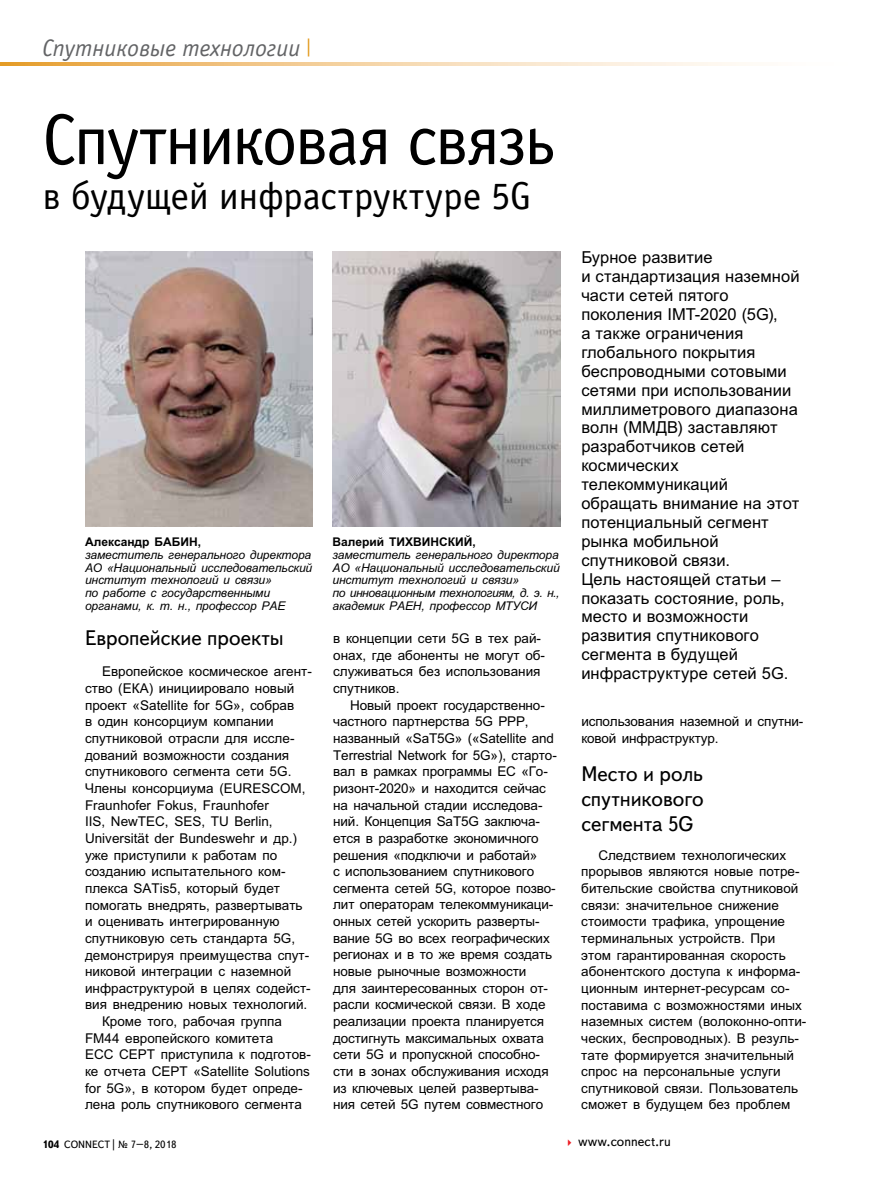
<style>
.page{position:relative;width:872px;height:1191px;background:#fff}
.page>*{position:absolute;margin:0;border:0;box-sizing:border-box;transform-origin:0 0}
.t1{font:72px "Officina Sans C";letter-spacing:-.04em;color:#000}
.t2{font:39px "Officina Sans C";letter-spacing:-.005em;color:#000}
.t3{font:italic 24px "Officina Sans Book C";color:#636466}
.t4{font:21px/25.2px "Text Book C";letter-spacing:-.005em;color:#000;text-align:justify}
.t5{font:16.5px/18.9px "Arialz";letter-spacing:.005em;color:#000}
.t6{font:13.5px/16.6px "Arialz";color:#000}
.t7{font:13.5px "Text Book C";color:#000}
.t8{font:italic 12px/12.8px "Arialz";letter-spacing:-.01em;color:#000}
.t9{font:700 12px "Arialz";color:#000}
.t10{font:10.5px "Text Book C";color:#000}
.s1{font-weight:700}
.s2{color:#ed1d24}
</style>
<div class="page">
<svg style="left:0;top:63px;width:746px;height:2px"></svg>
<img style="left:85px;top:252px;width:228px;height:274px">
<img style="left:332px;top:252px;width:228px;height:274px">
<h3 class="t3" style="left:43px;top:35px;width:271px">Спутниковые технологии <sup>|</sup></h3>
<h1 class="t1" style="left:43px;top:101px;width:515px">Спутниковая связь</h1>
<h2 class="t2" style="left:43px;top:175px;width:490px">в будущей инфраструктуре 5G</h2>
<p class="t9" style="left:85px;top:534px;width:118px">Александр Бабин,</p>
<p class="t8" style="left:85px;top:548px;width:229px">заместитель генерального директора АО «Национальный исследовательский институт технологий и связи»<br>по -работе с государственными органами, к. т. н., профессор РАЕ</p>
<h3 class="t4" style="left:85px;top:626px;width:200px">Европейские проекты</h3>
<p class="t6" style="left:102px;top:663px;width:211px">Европейское космическое агент-</p>
<p class="t6" style="left:85px;top:680px;width:211px">ство (ЕКА) инициировало новый</p>
<p class="t6" style="left:85px;top:697px;width:211px">проект «Satellite for 5G», собрав</p>
<p class="t6" style="left:85px;top:713px;width:190px">в один консорциум компании</p>
<p class="t6" style="left:85px;top:730px;width:211px">спутниковой отрасли для иссле-</p>
<p class="t6" style="left:85px;top:747px;width:206px">дований возможности создания</p>
<p class="t6" style="left:85px;top:763px;width:208px">спутникового сегмента сети 5G.</p>
<p class="t6" style="left:85px;top:780px;width:222px">Члены консорциума (EURESCOM,</p>
<p class="t6" style="left:85px;top:796px;width:185px">Fraunhofer Fokus, Fraunhofer</p>
<p class="t6" style="left:85px;top:813px;width:189px">IIS, NewTEC, SES, TU Berlin,</p>
<p class="t6" style="left:85px;top:830px;width:213px">Universität der Bundeswehr и др.)</p>
<p class="t6" style="left:85px;top:846px;width:194px">уже приступили к работам по</p>
<p class="t6" style="left:85px;top:863px;width:202px">созданию испытательного ком-</p>
<p class="t6" style="left:85px;top:880px;width:196px">плекса SATis5, который будет</p>
<p class="t6" style="left:85px;top:896px;width:219px">помогать внедрять, развертывать</p>
<p class="t6" style="left:85px;top:913px;width:196px">и оценивать интегрированную</p>
<p class="t6" style="left:85px;top:930px;width:212px">спутниковую сеть стандарта 5G,</p>
<p class="t6" style="left:85px;top:946px;width:226px">демонстрируя преимущества спут-</p>
<p class="t6" style="left:85px;top:963px;width:208px">никовой интеграции с наземной</p>
<p class="t6" style="left:85px;top:980px;width:227px">инфраструктурой в целях содейст-</p>
<p class="t6" style="left:85px;top:996px;width:224px">вия внедрению новых технологий.</p>
<p class="t6" style="left:102px;top:1013px;width:181px">Кроме того, рабочая группа</p>
<p class="t6" style="left:85px;top:1029px;width:190px">FM44 европейского комитета</p>
<p class="t6" style="left:85px;top:1046px;width:227px">ЕСС СЕРТ приступила к подготов-</p>
<p class="t6" style="left:85px;top:1063px;width:226px">ке отчета СЕРТ «Satellite Solutions</p>
<p class="t6" style="left:85px;top:1079px;width:219px">for 5G», в котором будет опреде-</p>
<p class="t6" style="left:85px;top:1096px;width:218px">лена роль спутникового сегмента</p>
<p class="t9" style="left:332px;top:534px;width:145px">Валерий Тихвинский,</p>
<p class="t8" style="left:332px;top:548px;width:229px">заместитель генерального директора АО «Национальный исследовательский институт технологий и связи»<br>по - инновационным технологиям, д. э. н., академик РАЕН, профессор МТУСИ</p>
<p class="t6" style="left:333px;top:630px;width:213px">в концепции сети 5G в тех рай&shy;онах, где абоненты не могут об&shy;служиваться без использования спутников.</p>
<p class="t6" style="left:333px;top:696px;width:225px;text-indent:17px">Новый проект государственно&shy;частного партнерства 5G PPP, названный «SaT5G» («Satellite and<br>Terrestrial Network for 5G»), старто&shy;вал в рамках программы ЕС «Го&shy;ризонт-2020» и находится сейчас на начальной стадии исследова&shy;ний. Концепция SaT5G заключа&shy;ется в разработке экономичного решения «подключи и работай»<br>с использованием спутникового сегмента сетей 5G, которое позво&shy;лит операторам телекоммуникаци&shy;онных сетей ускорить разверты&shy;вание 5G во всех географических регионах и в то же время создать новые рыночные возможности<br>для заинтересованных сторон от&shy;расли космической связи. В ходе реализации проекта планируется достигнуть максимальных охвата сети 5G и пропускной способно&shy;сти в зонах обслуживания исходя из ключевых целей развертыва&shy;ния сетей 5G путем совместного</p>
<p class="t5" style="left:581px;top:248px;width:220px">Бурное развитие<br>и стандартизация наземной части сетей пятого поколения IMT-2020 (5G),<br>а также ограничения глобального покрытия беспроводными сотовыми сетями при использовании миллиметрового диапазона волн (ММДВ) заставляют разработчиков сетей космических телекоммуникаций обращать внимание на этот потенциальный сегмент рынка мобильной спутниковой связи.<br>Цель настоящей статьи – показать состояние, роль, место и возможности развития спутникового сегмента в будущей инфраструктуре сетей 5G.</p>
<p class="t6" style="left:581px;top:713px;width:223px">использования наземной и спутни&shy;ковой инфраструктур.</p>
<h3 class="t4" style="left:581px;top:761px;width:124px">Место и роль спутникового сегмента 5G</h3>
<p class="t6" style="left:581px;top:846px;width:227px;text-indent:17px">Следствием технологических прорывов являются новые потре&shy;бительские свойства спутниковой связи: значительное снижение стоимости трафика, упрощение терминальных устройств. При этом гарантированная скорость абонентского доступа к информа&shy;ционным интернет-ресурсам со&shy;поставима с возможностями иных наземных систем (волоконно-опти&shy;ческих, беспроводных). В резуль&shy;тате формируется значительный спрос на персональные услуги спутниковой связи. Пользователь сможет в будущем без проблем</p>
<p class="t10" style="left:43px;top:1138px;width:136px"><span class="s1">104</span> CONNECT | № 7–8, 2018</p>
<p class="t7" style="left:564px;top:1133px;width:108px"><span class="s2">✔</span> www.connect.ru</p>
</div>
